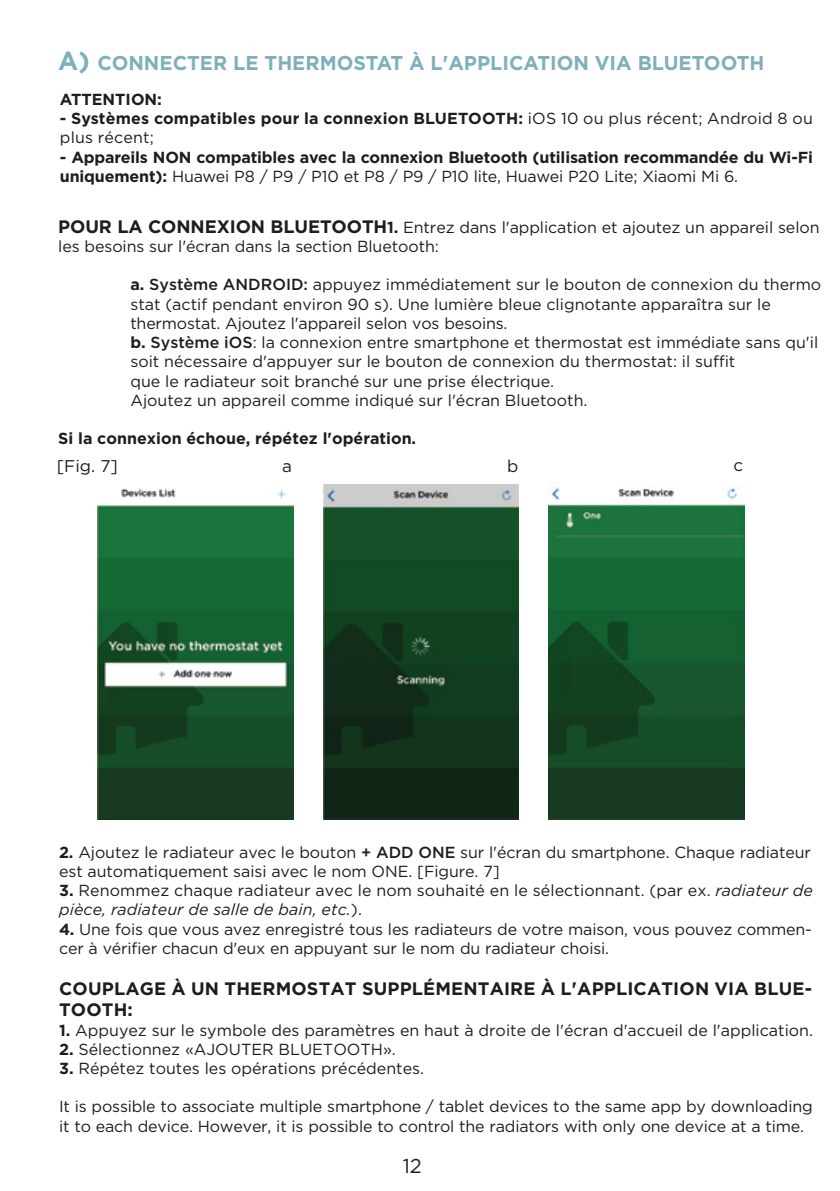
<style>
.page{position:relative;width:840px;height:1191px;background:#fff}
.page>*{position:absolute;margin:0;border:0;box-sizing:border-box;transform-origin:0 0}
.t1{font:700 20px "Gotham Pro";color:#7eb0bc}
.t2{font:20px "Gotham Pro";color:#1d1d1b}
.t3{font:700 18px/21.6px "Gotham Pro";letter-spacing:.01em;color:#1d1d1b}
.t4{font:17px "Gotham Pro";color:#1d1d1b}
.t5{font:16px/19.2px "Gotham Pro";color:#1d1d1b}
.t6{font:700 16px/19.2px "Gotham Pro";letter-spacing:-.01em;color:#1d1d1b}
.t7{font:700 16px/19.2px "Gotham Pro";letter-spacing:.01em;color:#1d1d1b}
.s1{font-size:26px}
.s2{font-weight:400}
.s3{font-weight:700;font-size:18px}
.s4{font-weight:700}
.s5{font-weight:500}
.s6{font-style:italic}
</style>
<div class="page">
<img style="left:98px;top:488px;width:195px;height:331px">
<img style="left:323px;top:484px;width:195px;height:335px">
<img style="left:548px;top:482px;width:195px;height:337px">
<p class="t1" style="left:58px;top:51px;width:707px"><span class="s1">A)</span> CONNECTER LE THERMOSTAT À L'APPLICATION VIA BLUETOOTH</p>
<p class="t6" style="left:60px;top:89px;width:104px">ATTENTION:</p>
<p class="t7" style="left:60px;top:109px;width:754px">- Systèmes compatibles pour la connexion BLUETOOTH: <span class="s2">iOS 10 ou plus récent; Android 8 ou plus récent;</span></p>
<p class="t6" style="left:60px;top:147px;width:754px">- Appareils NON compatibles avec la connexion Bluetooth (utilisation recommandée du Wi-Fi uniquement): <span class="s2">Huawei P8 / P9 / P10 et P8 / P9 / P10 lite, Huawei P20 Lite; Xiaomi Mi 6.</span></p>
<p class="t5" style="left:58px;top:217px;width:762px"><span class="s3">POUR LA CONNEXION BLUETOOTH</span><span class="s4">1.</span> Entrez dans l'application et ajoutez un appareil selon les besoins sur l'écran dans la section Bluetooth:</p>
<p class="t5" style="left:130px;top:275px;width:692px"><span class="s4">a.</span> <span class="s5">Système ANDROID:</span> appuyez immédiatement sur le bouton de connexion du thermo stat (actif pendant environ 90 s). Une lumière bleue clignotante apparaîtra sur le thermostat. Ajoutez l'appareil selon vos besoins.<br><span class="s4">b.</span> <span class="s5">Système iOS</span>: la connexion entre smartphone et thermostat est immédiate sans qu'il soit nécessaire d'appuyer sur le bouton de connexion du thermostat: il suffit<br>que le radiateur soit branché sur une prise électrique.<br>Ajoutez un appareil comme indiqué sur l'écran Bluetooth.</p>
<p class="t6" style="left:58px;top:428px;width:359px">Si la connexion échoue, répétez l'opération.</p>
<p class="t4" style="left:57px;top:457px;width:63px">[Fig. 7]</p>
<p class="t4" style="left:282px;top:457px;width:11px">a</p>
<p class="t4" style="left:506px;top:457px;width:13px">b</p>
<p class="t4" style="left:733px;top:456px;width:11px">c</p>
<p class="t5" style="left:59px;top:842px;width:753px"><span class="s4">2.</span> Ajoutez le radiateur avec le bouton <span class="s5">+ ADD ONE</span> sur l'écran du smartphone. Chaque radiateur est automatiquement saisi avec le nom ONE. [Figure. 7]</p>
<p class="t5" style="left:59px;top:881px;width:754px"><span class="s4">3.</span> Renommez chaque radiateur avec le nom souhaité en le sélectionnant. (par ex. <span class="s6">radiateur de pièce, radiateur de salle de bain, etc.</span>).</p>
<p class="t5" style="left:59px;top:919px;width:753px"><span class="s4">4.</span> Une fois que vous avez enregistré tous les radiateurs de votre maison, vous pouvez commen&shy;cer à vérifier chacun d'eux en appuyant sur le nom du radiateur choisi.</p>
<p class="t3" style="left:59px;top:977px;width:754px">COUPLAGE À UN THERMOSTAT SUPPLÉMENTAIRE À L'APPLICATION VIA BLUE-<br>TOOTH:</p>
<p class="t5" style="left:59px;top:1020px;width:755px"><span class="s4">1.</span> Appuyez sur le symbole des paramètres en haut à droite de l'écran d'accueil de l'application.</p>
<p class="t5" style="left:59px;top:1039px;width:338px"><span class="s4">2.</span> Sélectionnez «AJOUTER BLUETOOTH».</p>
<p class="t5" style="left:59px;top:1058px;width:366px"><span class="s4">3.</span> Répétez toutes les opérations précédentes.</p>
<p class="t5" style="left:59px;top:1097px;width:754px">It is possible to associate multiple smartphone / tablet devices to the same app by downloading it to each device. However, it is possible to control the radiators with only one device at a time.</p>
<p class="t2" style="left:402px;top:1154px;width:21px">12</p>
</div>
